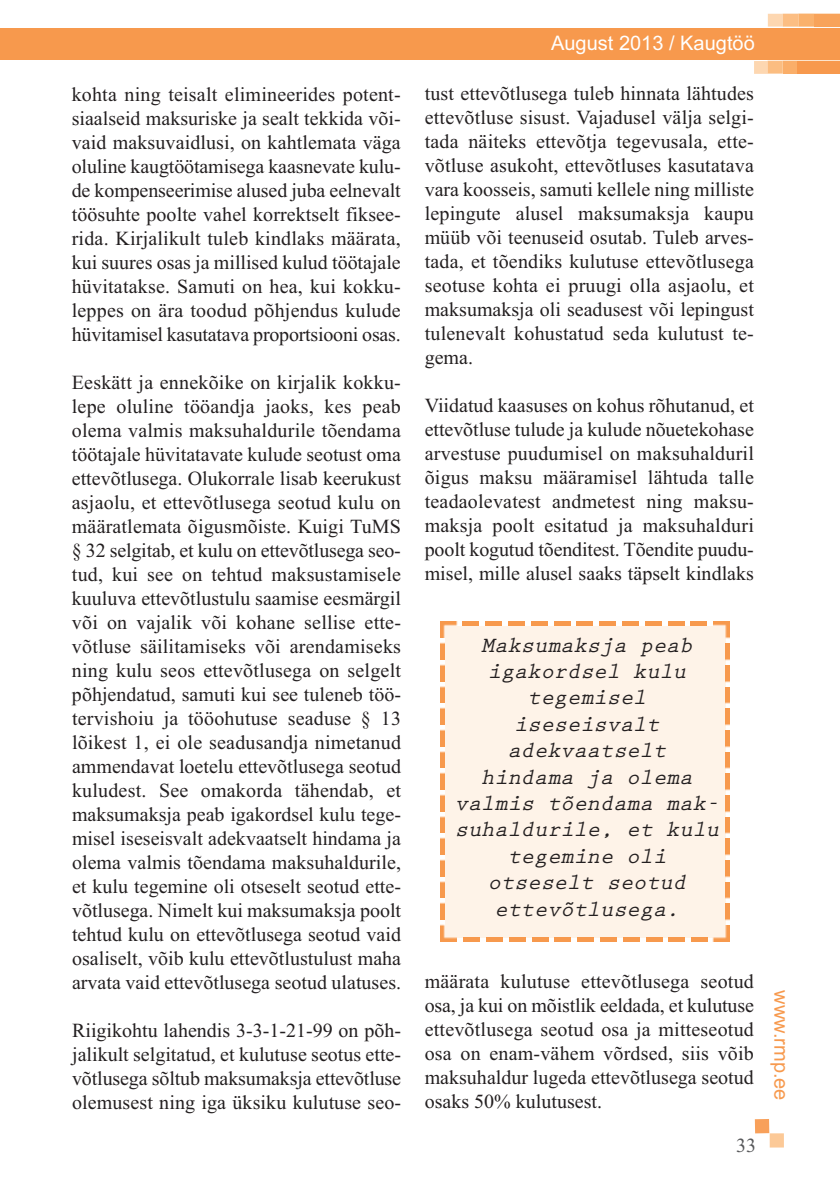
<style>
.page{position:relative;width:840px;height:1191px;background:#fff}
.page>*{position:absolute;margin:0;border:0;box-sizing:border-box;transform-origin:0 0}
.t1{font:italic 700 22px/26.4px "Prestige Elite Std";color:#231f20;text-align:center}
.t2{font:20px/24px "Times New Roman";color:#231f20;text-align:justify}
.t3{font:20px "Arial";color:#fff}
.t4{font:20px "Arial";color:#f7994d}
.t5{font:20px "Times New Roman";color:#57585a}
</style>
<div class="page">
<svg style="left:754px;top:61px;width:85px;height:13px"></svg>
<div style="left:782px;top:61px;width:57px;height:12px;background:#faae69"></div>
<div style="left:796px;top:61px;width:43px;height:12px;background:#f7994d"></div>
<svg style="left:767px;top:14px;width:46px;height:13px"></svg>
<div style="left:813px;top:14px;width:26px;height:13px;background:#f8a35a"></div>
<div style="left:769px;top:1133px;width:14px;height:14px;background:#fcc997"></div>
<div style="left:754px;top:1119px;width:14px;height:14px;background:#f8a05a"></div>
<div style="left:0;top:28px;width:839px;height:31px;background:#f7994d"></div>
<div style="left:444px;top:626px;width:281px;height:311px;background:#fef3e8"></div>
<img style="left:440px;top:622px;width:18px;height:16px">
<img style="left:462px;top:622px;width:245px;height:4px">
<img style="left:713px;top:622px;width:16px;height:22px">
<img style="left:725px;top:644px;width:4px;height:281px">
<img style="left:707px;top:925px;width:22px;height:16px">
<img style="left:456px;top:937px;width:251px;height:4px">
<img style="left:440px;top:919px;width:16px;height:22px">
<img style="left:440px;top:642px;width:4px;height:277px">
<p class="t2" style="left:72px;top:82px;width:330px">kohta ning teisalt elimineerides potent&shy;siaalseid maksuriske ja sealt tekkida või&shy;vaid maksuvaidlusi, on kahtlemata väga oluline kaugtöötamisega kaasnevate kulu&shy;de kompenseerimise alused juba eelnevalt töösuhte poolte vahel korrektselt fiksee&shy;rida. Kirjalikult tuleb kindlaks määrata, kui suures osas ja millised kulud töötajale hüvitatakse. Samuti on hea, kui kokku&shy;leppes on ära toodud põhjendus kulude hüvitamisel kasutatava proportsiooni osas.</p>
<p class="t2" style="left:72px;top:370px;width:330px">Eeskätt ja ennekõike on kirjalik kokku&shy;lepe oluline tööandja jaoks, kes peab olema valmis maksuhaldurile tõendama töötajale hüvitatavate kulude seotust oma ettevõtlusega. Olukorrale lisab keerukust asjaolu, et ettevõtlusega seotud kulu on määratlemata õigusmõiste. Kuigi TuMS § 32 selgitab, et kulu on ettevõtlusega seo&shy;tud, kui see on tehtud maksustamisele kuuluva ettevõtlustulu saamise eesmärgil või on vajalik või kohane sellise ette&shy;võtluse säilitamiseks või arendamiseks ning kulu seos ettevõtlusega on selgelt põhjendatud, samuti kui see tuleneb töö&shy;tervishoiu ja tööohutuse seaduse § 13 lõikest 1, ei ole seadusandja nimetanud ammendavat loetelu ettevõtlusega seotud kuludest. See omakorda tähendab, et maksumaksja peab igakordsel kulu tege&shy;misel iseseisvalt adekvaatselt hindama ja olema valmis tõendama maksuhaldurile, et kulu tegemine oli otseselt seotud ette&shy;võtlusega. Nimelt kui maksumaksja poolt tehtud kulu on ettevõtlusega seotud vaid osaliselt, võib kulu ettevõtlustulust maha arvata vaid ettevõtlusega seotud ulatuses.</p>
<p class="t2" style="left:72px;top:1018px;width:330px">Riigikohtu lahendis 3-3-1-21-99 on põh&shy;jalikult selgitatud, et kulutuse seotus ette&shy;võtlusega sõltub maksumaksja ettevõtluse olemusest ning iga üksiku kulutuse seo-</p>
<p class="t3" style="left:551px;top:31px;width:205px">August 2013 / Kaugtöö</p>
<p class="t2" style="left:424px;top:81px;width:330px">tust ettevõtlusega tuleb hinnata lähtudes ettevõtluse sisust. Vajadusel välja selgi&shy;tada näiteks ettevõtja tegevusala, ette&shy;võtluse asukoht, ettevõtluses kasutatava vara koosseis, samuti kellele ning milliste lepingute alusel maksumaksja kaupu müüb või teenuseid osutab. Tuleb arves&shy;tada, et tõendiks kulutuse ettevõtlusega seotuse kohta ei pruugi olla asjaolu, et maksumaksja oli seadusest või lepingust tulenevalt kohustatud seda kulutust te&shy;gema.</p>
<p class="t2" style="left:424px;top:393px;width:330px">Viidatud kaasuses on kohus rõhutanud, et ettevõtluse tulude ja kulude nõuetekohase arvestuse puudumisel on maksuhalduril õigus maksu määramisel lähtuda talle teadaolevatest andmetest ning maksu&shy;maksja poolt esitatud ja maksuhalduri poolt kogutud tõenditest. Tõendite puudu&shy;misel, mille alusel saaks täpselt kindlaks</p>
<p class="t1" style="left:454px;top:633px;width:271px">Maksumaksja peab igakordsel kulu tegemisel iseseisvalt adekvaatselt<br>hindama ja olema valmis tõendama mak&shy;suhaldurile, et kulu tegemine oli otseselt seotud ettevõtlusega.</p>
<p class="t2" style="left:424px;top:969px;width:330px">määrata kulutuse ettevõtlusega seotud osa, ja kui on mõistlik eeldada, et kulutuse ettevõtlusega seotud osa ja mitteseotud osa on enam-vähem võrdsed, siis võib maksuhaldur lugeda ettevõtlusega seotud osaks 50% kulutusest.</p>
<p class="t5" style="left:735px;top:1133px;width:21px">33</p>
<p class="t4" style="left:792px;top:990px;width:112px;rotate:90deg">www.rmp.ee</p>
</div>
